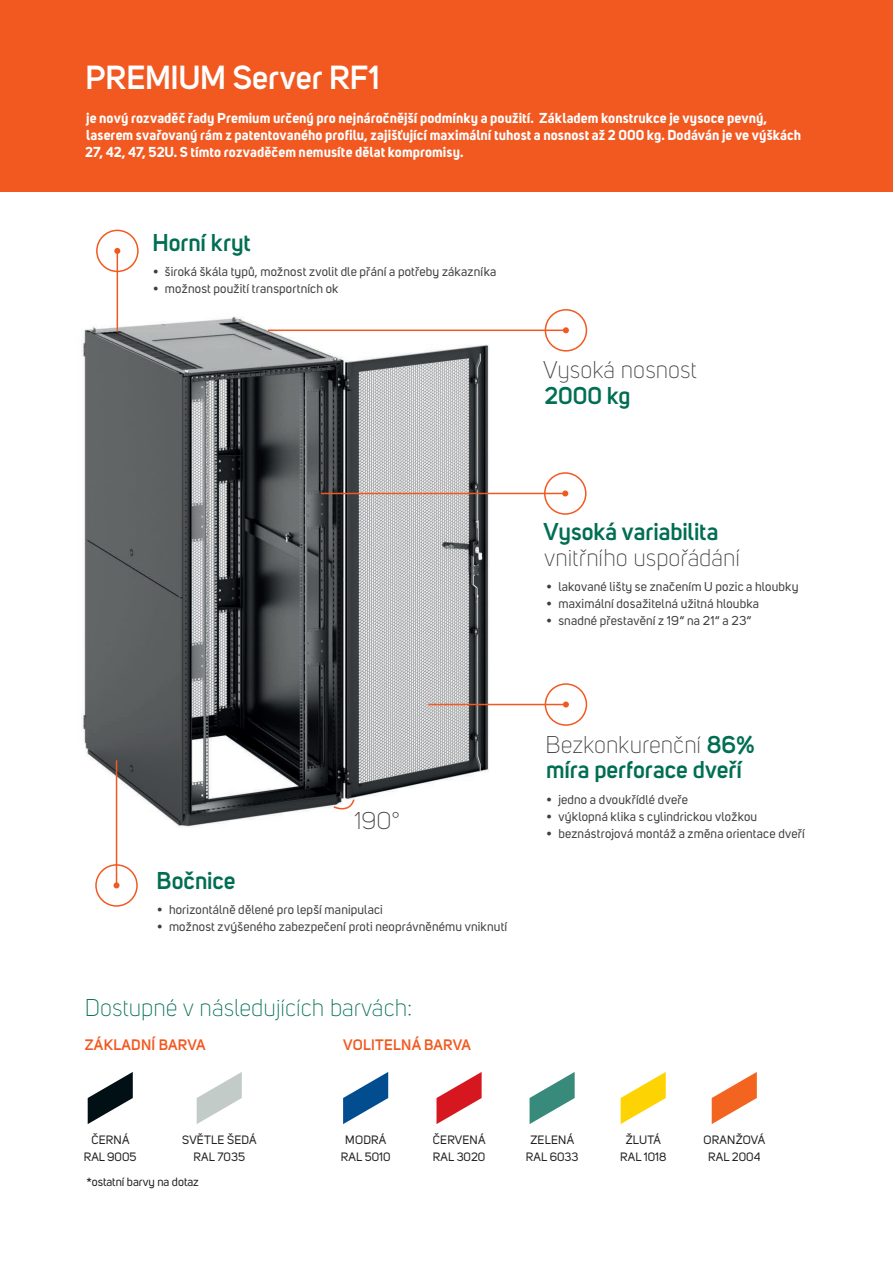
<style>
.page{position:relative;width:893px;height:1263px;background:#fff}
.page>*{position:absolute;margin:0;border:0;box-sizing:border-box;transform-origin:0 0}
.t1{font:600 33px "Uni Sans";letter-spacing:-.005em;color:#fff}
.t2{font:600 24px/25.5px "Uni Sans";color:#006e53}
.t3{font:300 24px "Uni Sans";color:#3e3e3f}
.t4{font:300 24px "Uni Sans";color:#006e53}
.t5{font:600 15px "Uni Sans";letter-spacing:.02em;color:#f15921}
.t6{font:700 14.25px/17px "Uni Sans";letter-spacing:.005em;color:#fff}
.t7{font:12.75px "Uni Sans";letter-spacing:.015em;color:#3e3e3f}
.t8{font:12px/17px "Uni Sans";letter-spacing:.01em;color:#231f20;text-align:center}
.s1{font-weight:300;color:#3e3e3f}
</style>
<div class="page">
<img style="left:81px;top:305px;width:507px;height:535px">
<div style="left:0;top:0;width:893px;height:191px;background:#f15921"></div>
<hr style="left:321px;top:493px;width:244px;height:1px;background:#f15921">
<svg style="left:562px;top:490px;width:6px;height:6px"></svg>
<hr style="left:428px;top:704px;width:138px;height:1px;background:#f15921">
<svg style="left:563px;top:701px;width:6px;height:6px"></svg>
<hr style="left:268px;top:330px;width:298px;height:1px;background:#f15921">
<svg style="left:563px;top:327px;width:6px;height:6px"></svg>
<hr style="left:116px;top:760px;width:1px;height:125px;background:#f15921">
<svg style="left:114px;top:882px;width:6px;height:6px"></svg>
<hr style="left:117px;top:251px;width:1px;height:80px;background:#f15921">
<svg style="left:114px;top:248px;width:6px;height:6px"></svg>
<div style="left:544px;top:472px;width:42px;height:43px;border:2px solid #f15921;border-radius:50%"></div>
<div style="left:545px;top:683px;width:42px;height:43px;border:2px solid #f15921;border-radius:50%"></div>
<div style="left:545px;top:309px;width:42px;height:43px;border:2px solid #f15921;border-radius:50%"></div>
<div style="left:95px;top:864px;width:43px;height:43px;border:2px solid #f15921;border-radius:50%"></div>
<div style="left:96px;top:230px;width:43px;height:42px;border:2px solid #f15921;border-radius:50%"></div>
<svg style="left:88px;top:1072px;width:45px;height:52px"></svg>
<svg style="left:343px;top:1072px;width:45px;height:52px"></svg>
<svg style="left:530px;top:1072px;width:45px;height:52px"></svg>
<svg style="left:197px;top:1072px;width:45px;height:52px"></svg>
<svg style="left:436px;top:1072px;width:46px;height:52px"></svg>
<svg style="left:621px;top:1072px;width:45px;height:52px"></svg>
<svg style="left:712px;top:1072px;width:45px;height:52px"></svg>
<svg style="left:332px;top:798px;width:24px;height:16px"></svg>
<h1 class="t1" style="left:85px;top:58px;width:296px">PREMIUM Server RF1</h1>
<p class="t6" style="left:85px;top:110px;width:717px">je nový rozvaděč řady Premium určený pro nejnáročnější podmínky a použití. Základem konstrukce je vysoce pevný, laserem svařovaný rám z patentovaného profilu, zajišťující maximální tuhost a nosnost až 2 000 kg. Dodáván je ve výškách<br>27, 42, 47, 52U. S tímto rozvaděčem nemusíte dělat kompromisy.</p>
<h2 class="t2" style="left:153px;top:230px;width:100px">Horní kryt</h2>
<p class="t7" style="left:153px;top:265px;width:345px">• široká škála typů, možnost zvolit dle přání a potřeby zákazníka</p>
<p class="t7" style="left:153px;top:282px;width:187px">• možnost použití transportních ok</p>
<h2 class="t3" style="left:543px;top:356px;width:155px">Vysoká nosnost</h2>
<h2 class="t2" style="left:544px;top:383px;width:87px">2000 kg</h2>
<h2 class="t2" style="left:544px;top:519px;width:176px">Vysoká variabilita</h2>
<h2 class="t3" style="left:544px;top:543px;width:197px">vnitřního uspořádání</h2>
<p class="t7" style="left:546px;top:579px;width:254px">• lakované lišty se značením U pozic a hloubky</p>
<p class="t7" style="left:546px;top:596px;width:214px">• maximální dosažitelná užitná hloubka</p>
<p class="t7" style="left:546px;top:613px;width:207px">• snadné přestavění z 19“ na 21“ a 23“</p>
<h2 class="t3" style="left:354px;top:807px;width:47px">190°</h2>
<h2 class="t2" style="left:157px;top:868px;width:81px">Bočnice</h2>
<p class="t7" style="left:157px;top:902px;width:227px">• horizontálně dělené pro lepší manipulaci</p>
<p class="t7" style="left:157px;top:919px;width:352px">• možnost zvýšeného zabezpečení proti neoprávněnému vniknutí</p>
<h2 class="t4" style="left:85px;top:994px;width:329px">Dostupné v následujících barvách:</h2>
<p class="t5" style="left:85px;top:1036px;width:122px">ZÁKLADNÍ BARVA</p>
<p class="t5" style="left:343px;top:1036px;width:129px">VOLITELNÁ BARVA</p>
<h2 class="t2" style="left:545px;top:732px;width:210px"><span class="s1">Bezkonkurenční</span> 86% míra perforace dveří</h2>
<p class="t7" style="left:546px;top:792px;width:143px">• jedno a dvoukřídlé dveře</p>
<p class="t7" style="left:546px;top:809px;width:212px">• výklopná klika s cylindrickou vložkou</p>
<p class="t7" style="left:546px;top:826px;width:260px">• beznástrojová montáž a změna orientace dveří</p>
<p class="t8" style="left:84px;top:1131px;width:54px">ČERNÁ<br>RAL 9005</p>
<p class="t8" style="left:341px;top:1131px;width:51px">MODRÁ<br>RAL 5010</p>
<p class="t8" style="left:526px;top:1131px;width:54px">ZELENÁ<br>RAL 6033</p>
<p class="t8" style="left:182px;top:1131px;width:76px">SVĚTLE ŠEDÁ<br>RAL 7035</p>
<p class="t8" style="left:433px;top:1131px;width:54px;text-align:left">ČERVENÁ<br>RAL 3020</p>
<p class="t8" style="left:620px;top:1131px;width:48px">ŽLUTÁ<br>RAL 1018</p>
<p class="t8" style="left:703px;top:1131px;width:63px">ORANŽOVÁ<br>RAL 2004</p>
<p class="t8" style="left:87px;top:1173px;width:114px">*ostatní barvy na dotaz</p>
</div>
